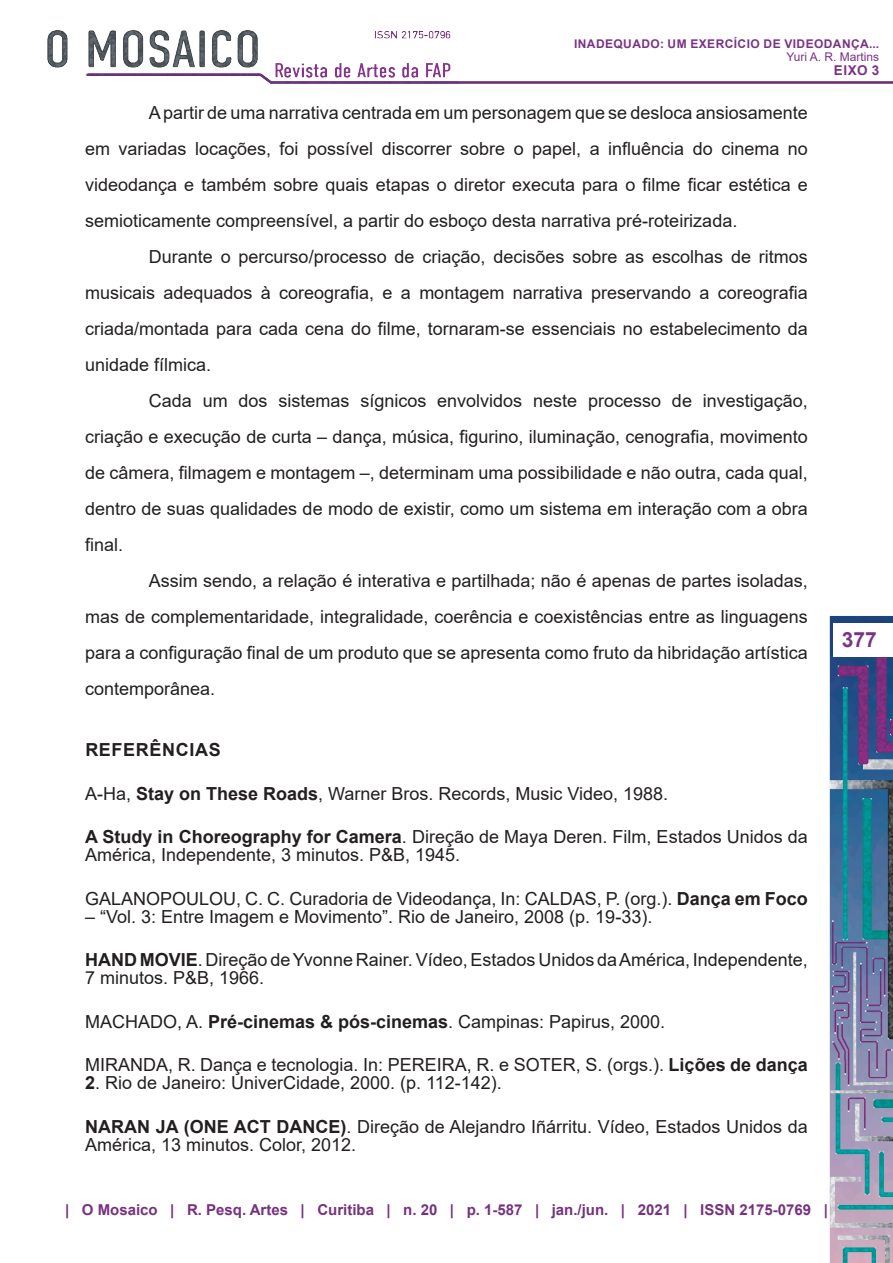
<style>
.page{position:relative;width:893px;height:1263px;background:#fff}
.page>*{position:absolute;margin:0;border:0;box-sizing:border-box;transform-origin:0 0}
.t1{font:700 21px "Arial";color:#7a3485}
.Corpo{font:18px/36px "Arial";color:#231f20;text-align:justify}
.referencias{font:18px/18px "Arial";color:#231f20}
.Título_2{font:700 18px "Arial";letter-spacing:.035em;color:#231f20}
.t2{font:700 15px "Arial";color:#76327e}
.t3{font:700 13.5px "Arial";color:#7a3386}
.t4{font:700 12px "Arial";letter-spacing:.035em;color:#7a3386}
.t5{font:12px "Arial";color:#7a3386}
.s1{font-weight:700}
</style>
<div class="page">
<img style="left:47px;top:30px;width:846px;height:1233px">
<div style="left:833px;top:623px;width:60px;height:34px;background:#fff"></div>
<p class="t4" style="left:574px;top:35px;width:306px">INADEQUADO: UM EXERCÍCIO DE VIDEODANÇA...</p>
<p class="t5" style="left:786px;top:49px;width:94px">Yuri A. R. Martins</p>
<p class="t3" style="left:834px;top:60px;width:19px">Eixo</p>
<p class="t3" style="left:872px;top:60px;width:9px">3</p>
<p class="Corpo" style="left:85px;top:95px;width:724px;text-indent:64px">A partir de uma narrativa centrada em um personagem que se desloca ansiosamente em variadas locações, foi possível discorrer sobre o papel, a influência do cinema no videodança e também sobre quais etapas o diretor executa para o filme ficar estética e semioticamente compreensível, a partir do esboço desta narrativa pré-roteirizada.</p>
<p class="Corpo" style="left:85px;top:239px;width:724px;text-indent:64px">Durante o percurso/processo de criação, decisões sobre as escolhas de ritmos musicais adequados à coreografia, e a montagem narrativa preservando a coreografia criada/montada para cada cena do filme, tornaram-se essenciais no estabelecimento da unidade fílmica.</p>
<p class="Corpo" style="left:85px;top:383px;width:724px;text-indent:64px">Cada um dos sistemas sígnicos envolvidos neste processo de investigação, criação e execução de curta – dança, música, figurino, iluminação, cenografia, movimento de câmera, filmagem e montagem –, determinam uma possibilidade e não outra, cada qual, dentro de suas qualidades de modo de existir, como um sistema em interação com a obra final.</p>
<p class="Corpo" style="left:85px;top:563px;width:724px;text-indent:64px">Assim sendo, a relação é interativa e partilhada; não é apenas de partes isoladas, mas de complementaridade, integralidade, coerência e coexistências entre as linguagens para a configuração final de um produto que se apresenta como fruto da hibridação artística contemporânea.</p>
<p class="t1" style="left:842px;top:625px;width:37px">377</p>
<p class="Título_2" style="left:85px;top:737px;width:137px">REFERÊNCIAS</p>
<p class="referencias" style="left:85px;top:784px;width:585px">A-Ha, <span class="s1">Stay on These Roads</span>, Warner Bros. Records, Music Video, 1988.</p>
<p class="referencias" style="left:85px;top:828px;width:724px"><span class="s1">A Study in Choreography for Camera</span>. Direção de Maya Deren. Film, Estados Unidos da<br>América, Independente, 3 minutos. P&amp;B, 1945.</p>
<p class="referencias" style="left:85px;top:889px;width:724px">GALANOPOULOU, C. C. Curadoria de Videodança, In: CALDAS, P. (org.). <span class="s1">Dança em Foco</span></p>
<p class="referencias" style="left:85px;top:907px;width:569px">– “Vol. 3: Entre Imagem e Movimento”. Rio de Janeiro, 2008 (p. 19-33).</p>
<p class="referencias" style="left:85px;top:951px;width:724px"><span class="s1">HAND MOVIE</span>. Direção de Yvonne Rainer. Vídeo, Estados Unidos da América, Independente,<br>7 minutos. P&amp;B, 1966.</p>
<p class="referencias" style="left:85px;top:1012px;width:582px">MACHADO, A. <span class="s1">Pré-cinemas &amp; pós-cinemas</span>. Campinas: Papirus, 2000.</p>
<p class="referencias" style="left:85px;top:1056px;width:724px">MIRANDA, R. Dança e tecnologia. In: PEREIRA, R. e SOTER, S. (orgs.). <span class="s1">Lições de dança</span></p>
<p class="referencias" style="left:85px;top:1074px;width:418px"><span class="s1">2</span>. Rio de Janeiro: UniverCidade, 2000. (p. 112-142).</p>
<p class="referencias" style="left:85px;top:1117px;width:724px"><span class="s1">NARAN JA (ONE ACT DANCE)</span>. Direção de Alejandro Iñárritu. Vídeo, Estados Unidos da<br>América, 13 minutos. Color, 2012.</p>
<p class="t2" style="left:65px;top:1199px;width:764px">| O Mosaico | R. Pesq. Artes | Curitiba | n. 20 | p. 1-587 | jan./jun. | 2021 | ISSN 2175-0769 |</p>
</div>
